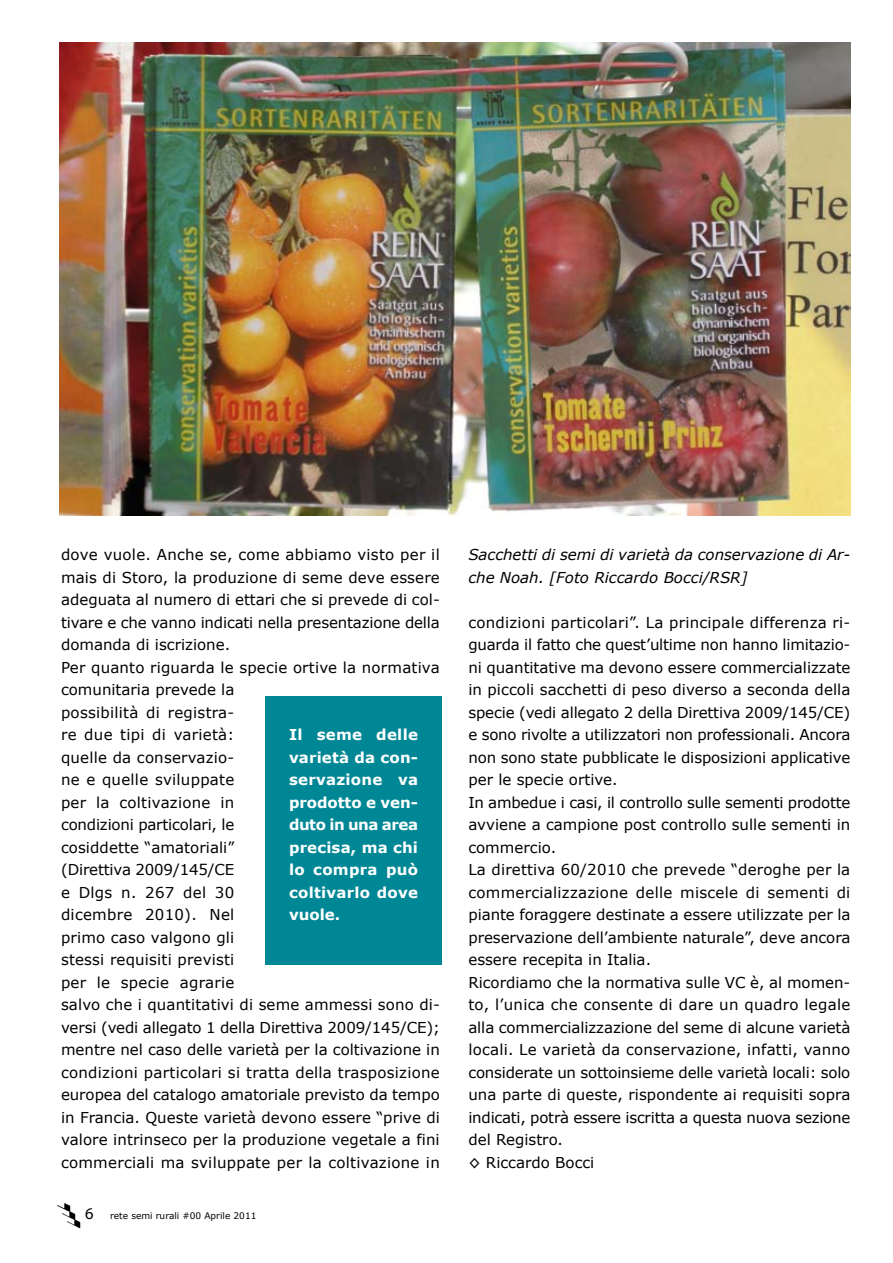
<style>
.page{position:relative;width:893px;height:1263px;background:#fff}
.page>*{position:absolute;margin:0;border:0;box-sizing:border-box;transform-origin:0 0}
.t1{font:15px/22.5px "Verdana";color:#000}
.t2{font:700 15px/22.5px "Verdana";letter-spacing:.015em;color:#fff;text-align:justify}
.t3{font:italic 15px/22.5px "Verdana";letter-spacing:-.005em;color:#000}
.t4{font:9px "Verdana";color:#000}
</style>
<div class="page">
<img style="left:57px;top:1203px;width:24px;height:26px">
<img style="left:59px;top:43px;width:791px;height:472px">
<div style="left:265px;top:697px;width:177px;height:268px;background:#008795"></div>
<p class="t1" style="left:61px;top:543px;width:380px">dove vuole. Anche se, come abbiamo visto per il mais di Storo, la produzione di seme deve essere adeguata al numero di ettari che si prevede di col&shy;tivare e che vanno indicati nella presentazione della domanda di iscrizione.<br>Per quanto riguarda le specie ortive la normativa comunitaria prevede la<br>possibilità di registra-<br>re due tipi di varietà:<br>quelle da conservazio-<br>ne e quelle sviluppate<br>per la coltivazione in<br>condizioni particolari, le<br>cosiddette “amatoriali”<br>(Direttiva 2009/145/CE<br>e Dlgs n. 267 del 30<br>dicembre 2010). Nel<br>primo caso valgono gli<br>stessi requisiti previsti<br>per le specie agrarie<br>salvo che i quantitativi di seme ammessi sono di&shy;versi (vedi allegato 1 della Direttiva 2009/145/CE); mentre nel caso delle varietà per la coltivazione in condizioni particolari si tratta della trasposizione europea del catalogo amatoriale previsto da tempo in Francia. Queste varietà devono essere “prive di valore intrinseco per la produzione vegetale a fini commerciali ma sviluppate per la coltivazione in</p>
<p class="t2" style="left:289px;top:723px;width:131px">Il seme delle varietà da con&shy;servazione va prodotto e ven&shy;duto in una area precisa, ma chi lo compra può coltivarlo dove vuole.</p>
<p class="t4" style="left:110px;top:1210px;width:148px">rete semi rurali #00 Aprile 2011</p>
<p class="t3" style="left:468px;top:543px;width:384px">Sacchetti di semi di varietà da conservazione di Ar&shy;che Noah. [Foto Riccardo Bocci/RSR]</p>
<p class="t1" style="left:468px;top:610px;width:384px">condizioni particolari”. La principale differenza ri&shy;guarda il fatto che quest’ultime non hanno limitazio&shy;ni quantitative ma devono essere commercializzate in piccoli sacchetti di peso diverso a seconda della specie (vedi allegato 2 della Direttiva 2009/145/CE) e sono rivolte a utilizzatori non professionali. Ancora non sono state pubblicate le disposizioni applicative per le specie ortive.<br>In ambedue i casi, il controllo sulle sementi prodotte avviene a campione post controllo sulle sementi in commercio.<br>La direttiva 60/2010 che prevede “deroghe per la commercializzazione delle miscele di sementi di piante foraggere destinate a essere utilizzate per la preservazione dell’ambiente naturale”, deve ancora essere recepita in Italia.<br>Ricordiamo che la normativa sulle VC è, al momen&shy;to, l’unica che consente di dare un quadro legale alla commercializzazione del seme di alcune varietà locali. Le varietà da conservazione, infatti, vanno considerate un sottoinsieme delle varietà locali: solo una parte di queste, rispondente ai requisiti sopra indicati, potrà essere iscritta a questa nuova sezione del Registro.<br>◊ Riccardo Bocci</p>
</div>
